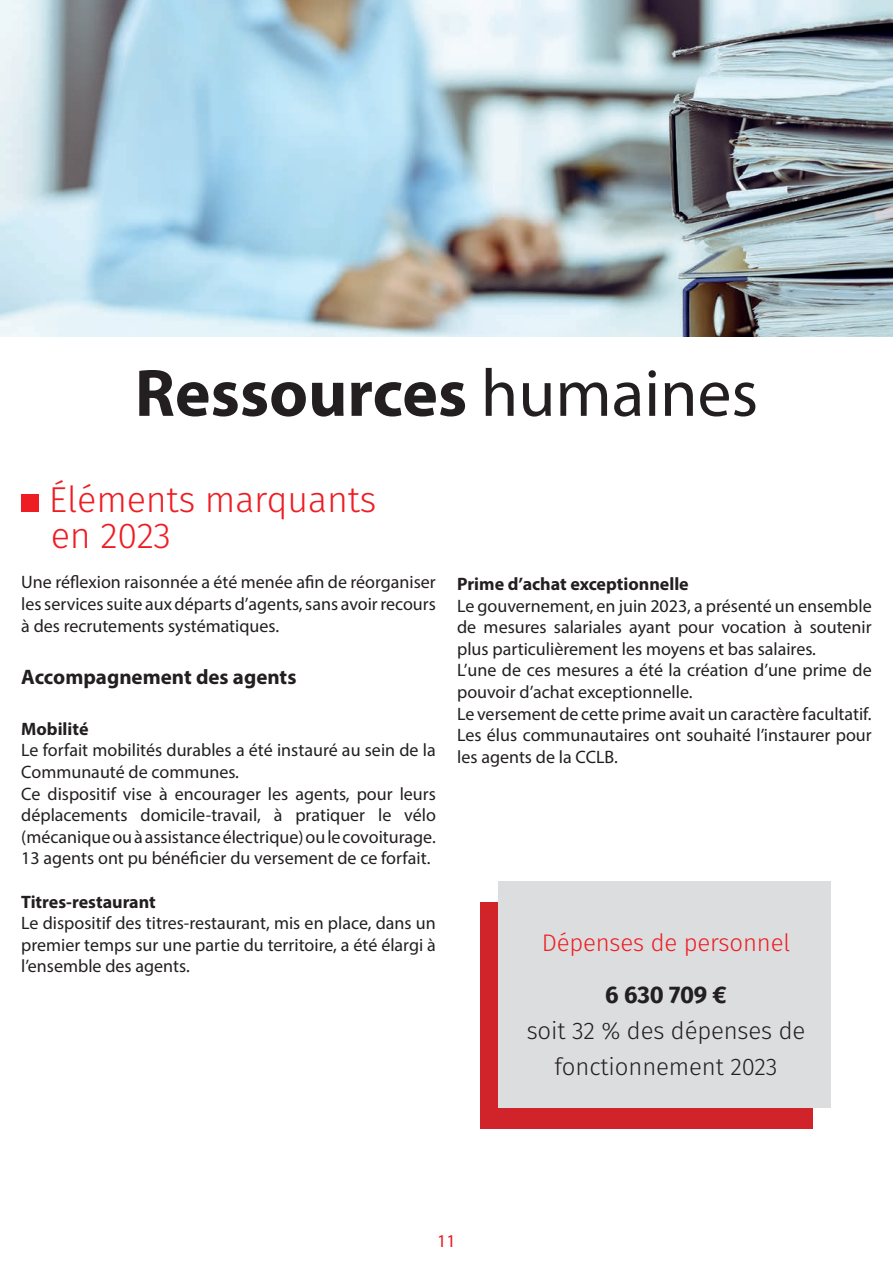
<style>
.page{position:relative;width:893px;height:1263px;background:#fff}
.page>*{position:absolute;margin:0;border:0;box-sizing:border-box;transform-origin:0 0}
.t1{font:700 67.5px "Myriad Pro";color:#231f20}
.t2{font:300 36px/36px "Fira Sans";letter-spacing:-.005em;color:#ee1d23}
.t3{font:300 24px/36px "Fira Sans";letter-spacing:-.005em;color:#231f20;text-align:center}
.t4{font:300 24px "Fira Sans";letter-spacing:-.005em;color:#ee1d23}
.t5{font:700 24px "Fira Sans";letter-spacing:-.015em;color:#231f20}
.t6{font:700 21px "Myriad Pro";color:#231f20}
.t7{font:18px/21.6px "Myriad Pro";color:#231f20}
.t8{font:700 18px "Myriad Pro";color:#231f20}
.t9{font:18px "Myriad Pro";color:#e51a23}
.s1{font-weight:400}
</style>
<div class="page">
<img style="left:0;top:0;width:893px;height:336px">
<div style="left:480px;top:902px;width:333px;height:226px;background:#d1232a"></div>
<div style="left:498px;top:882px;width:333px;height:226px;background:#dcdddf"></div>
<div style="left:21px;top:494px;width:18px;height:18px;background:#ee1d23"></div>
<h1 class="t1" style="left:135px;top:349px;width:625px">Ressources <span class="s1">humaines</span></h1>
<h2 class="t2" style="left:49px;top:481px;width:329px">Éléments marquants en 2023</h2>
<p class="t7" style="left:21px;top:571px;width:416px;text-align:justify">Une réflexion raisonnée a été menée afin de réorganiser les services suite aux départs d’agents, sans avoir recours à des recrutements systématiques.</p>
<p class="t8" style="left:457px;top:572px;width:233px">Prime d’achat exceptionnelle</p>
<p class="t7" style="left:457px;top:594px;width:416px">Le gouvernement, en juin 2023, a présenté un ensemble de mesures salariales ayant pour vocation à soutenir plus particulièrement les moyens et bas salaires.<br>L’une de ces mesures a été la création d’une prime de pouvoir d’achat exceptionnelle.<br>Le versement de cette prime avait un caractère facultatif.<br>Les élus communautaires ont souhaité l’instaurer pour les agents de la CCLB.</p>
<p class="t6" style="left:21px;top:664px;width:277px">Accompagnement des agents</p>
<p class="t8" style="left:21px;top:717px;width:69px">Mobilité</p>
<p class="t7" style="left:21px;top:739px;width:416px">Le forfait mobilités durables a été instauré au sein de la Communauté de communes.<br>Ce dispositif vise à encourager les agents, pour leurs déplacements domicile-travail, à pratiquer le vélo (mécanique ou à assistance électrique) ou le covoiturage.<br>13 agents ont pu bénéficier du versement de ce forfait.</p>
<p class="t8" style="left:21px;top:890px;width:136px">Titres-restaurant</p>
<p class="t7" style="left:21px;top:912px;width:416px;text-align:justify">Le dispositif des titres-restaurant, mis en place, dans un premier temps sur une partie du territoire, a été élargi à l’ensemble des agents.</p>
<h3 class="t4" style="left:542px;top:925px;width:250px">Dépenses de personnel</h3>
<h3 class="t5" style="left:605px;top:975px;width:123px">6 630 709 €</h3>
<h3 class="t3" style="left:527px;top:1013px;width:280px">soit 32 % des dépenses de fonctionnement 2023</h3>
<p class="t9" style="left:437px;top:1229px;width:20px">11</p>
</div>
